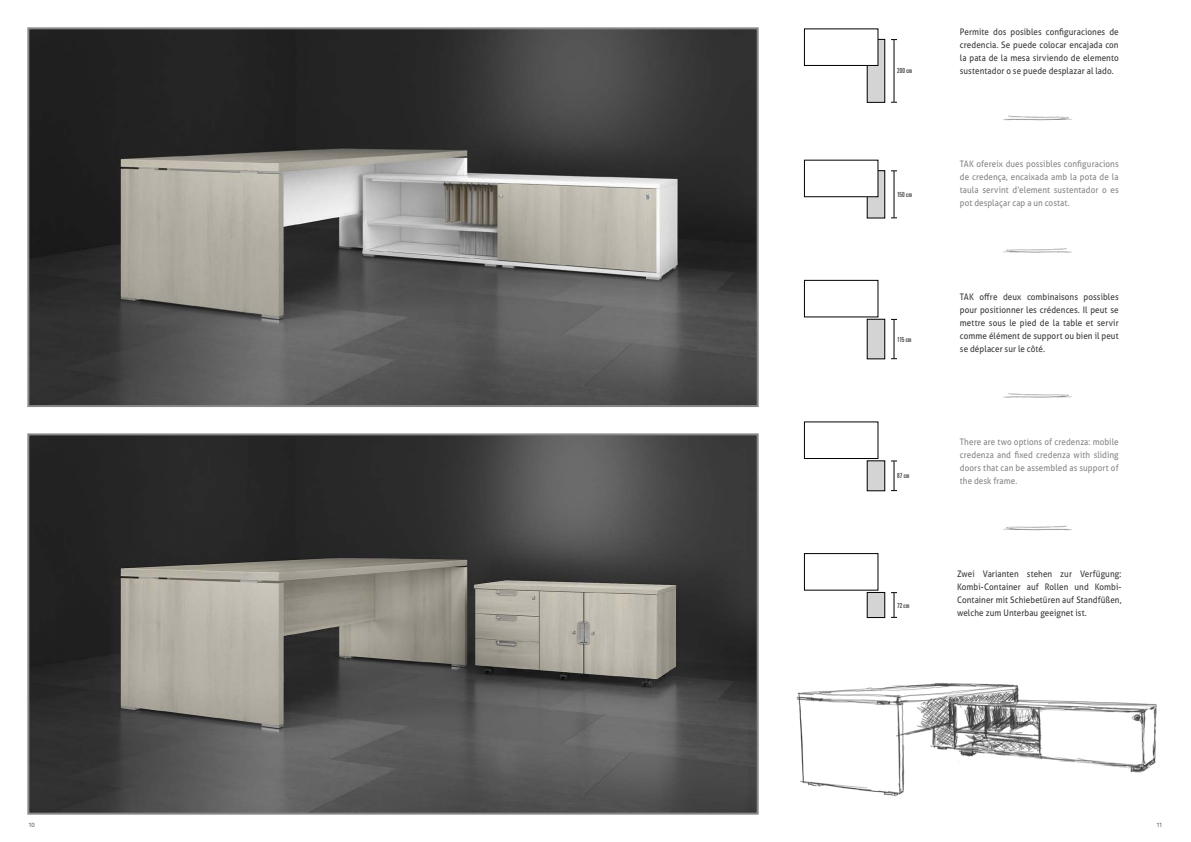
<style>
.page{position:relative;width:1191px;height:842px;background:#fff}
.page>*{position:absolute;margin:0;border:0;box-sizing:border-box;transform-origin:0 0}
.t1{font:9px/13px "Aller";letter-spacing:.01em;color:#3c3c3b;text-align:justify;scale:.9 1}
.t2{font:9px/13px "Aller";letter-spacing:.01em;color:#878787;text-align:justify;scale:.9 1}
.t3{font:ultra-condensed 7px "Univers LT Std";letter-spacing:.02em;color:#3c3c3b}
.t4{font:6px "Helvetica Neue LT Std";color:#575756}
</style>
<div class="page">
<img style="left:796px;top:682px;width:361px;height:115px">
<img style="left:30px;top:436px;width:725px;height:376px">
<div style="left:27px;top:433px;width:731px;height:382px;border:2px solid #878787"></div>
<img style="left:30px;top:30px;width:725px;height:374px">
<div style="left:27px;top:27px;width:731px;height:380px;border:2px solid #878787"></div>
<div style="left:867px;top:39px;width:17px;height:63px;background:#d4d4d4"></div>
<div style="left:867px;top:39px;width:18px;height:63px;border:1px solid #000"></div>
<div style="left:804px;top:29px;width:74px;height:36px;background:#fff"></div>
<div style="left:804px;top:29px;width:74px;height:37px;border:1px solid #000"></div>
<hr style="left:894px;top:40px;width:1px;height:62px;background:#000">
<div style="left:867px;top:171px;width:17px;height:47px;background:#d4d4d4"></div>
<div style="left:867px;top:171px;width:18px;height:47px;border:1px solid #000"></div>
<div style="left:804px;top:160px;width:74px;height:37px;background:#fff"></div>
<hr style="left:894px;top:171px;width:1px;height:47px;background:#000">
<div style="left:867px;top:319px;width:17px;height:40px;background:#d4d4d4"></div>
<div style="left:867px;top:319px;width:18px;height:40px;border:1px solid #000"></div>
<div style="left:804px;top:280px;width:74px;height:37px;border:1px solid #000"></div>
<hr style="left:894px;top:320px;width:1px;height:38px;background:#000">
<div style="left:867px;top:461px;width:17px;height:30px;background:#d4d4d4"></div>
<div style="left:867px;top:461px;width:18px;height:30px;border:1px solid #000"></div>
<div style="left:804px;top:422px;width:74px;height:37px;border:1px solid #000"></div>
<svg style="left:891px;top:461px;width:6px;height:30px"></svg>
<div style="left:867px;top:592px;width:17px;height:25px;background:#d4d4d4"></div>
<div style="left:867px;top:592px;width:18px;height:26px;border:1px solid #000"></div>
<div style="left:804px;top:553px;width:74px;height:37px;border:1px solid #000"></div>
<svg style="left:891px;top:592px;width:6px;height:26px"></svg>
<img style="left:1003px;top:115px;width:69px;height:6px">
<img style="left:1003px;top:248px;width:69px;height:5px">
<img style="left:1003px;top:393px;width:69px;height:5px">
<img style="left:1003px;top:525px;width:69px;height:6px">
<p class="t3" style="left:897px;top:67px;width:17px">200 cm</p>
<p class="t3" style="left:897px;top:190px;width:16px">150 cm</p>
<p class="t3" style="left:897px;top:335px;width:16px">115 cm</p>
<p class="t3" style="left:897px;top:472px;width:14px">87 cm</p>
<p class="t3" style="left:897px;top:601px;width:14px">72 cm</p>
<p class="t1" style="left:960px;top:25px;width:178px">Permite dos posibles configuraciones de credencia. Se puede colocar encajada con la pata de la mesa sirviendo de elemento sustentador o se puede desplazar al lado.</p>
<p class="t2" style="left:960px;top:158px;width:178px">TAK ofereix dues possibles configuracions de credença, encaixada amb la pota de la taula servint d’element sustentador o es pot desplaçar cap a un costat.</p>
<p class="t1" style="left:960px;top:290px;width:178px">TAK offre deux combinaisons possibles pour positionner les crédences. Il peut se mettre sous le pied de la table et servir comme élément de support ou bien il peut se déplacer sur le côté.</p>
<p class="t2" style="left:960px;top:435px;width:178px">There are two options of credenza: mobile credenza and fixed credenza with sliding doors that can be assembled as support of the desk frame.</p>
<p class="t1" style="left:957px;top:568px;width:184px">Zwei Varianten stehen zur Verfügung:<br>Kombi-Container auf Rollen und Kombi-Container mit Schiebetüren auf Standfüßen, welche zum Unterbau geeignet ist.</p>
<p class="t4" style="left:28px;top:821px;width:8px">10</p>
<p class="t4" style="left:1156px;top:821px;width:8px">11</p>
</div>
